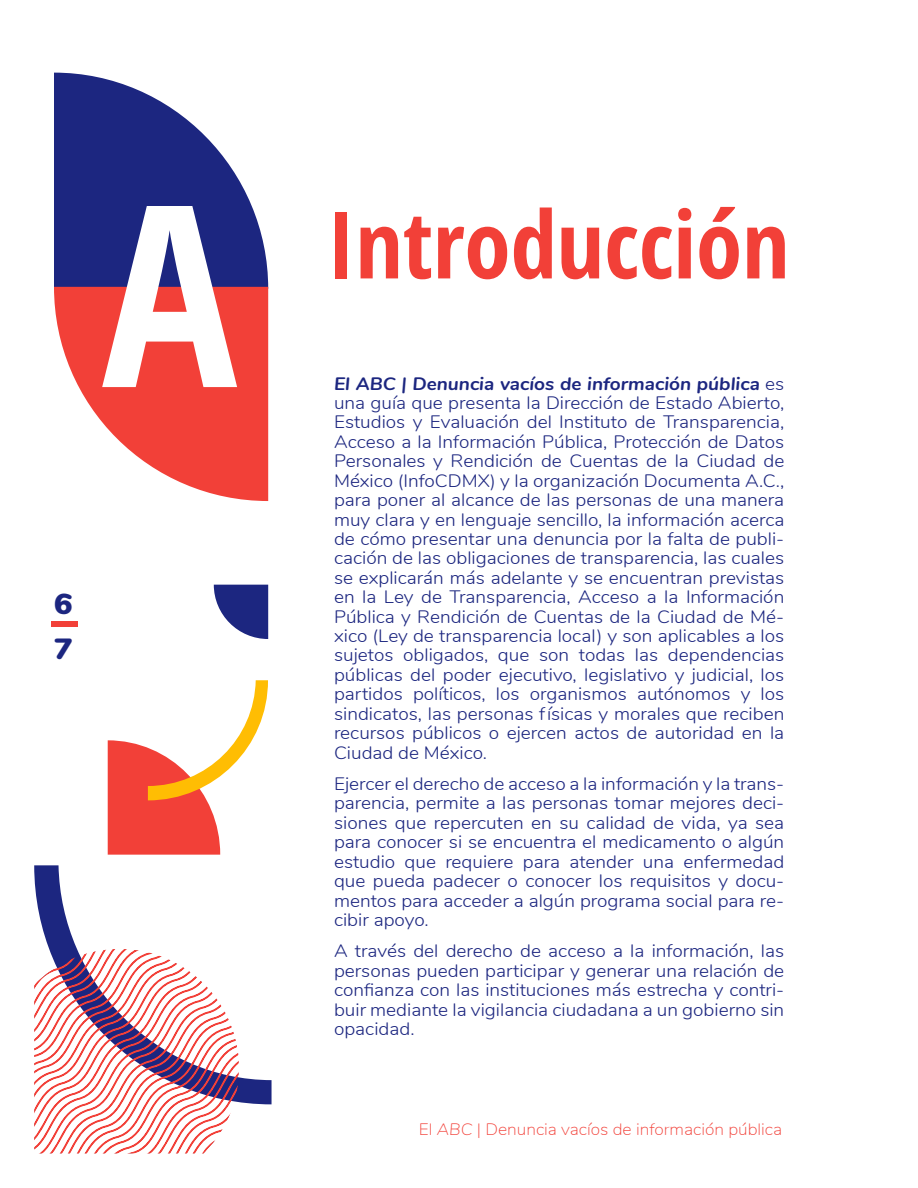
<style>
.page{position:relative;width:918px;height:1188px;background:#fff}
.page>*{position:absolute;margin:0;border:0;box-sizing:border-box;transform-origin:0 0}
.t1{font:700 252.6px "Open Sans Condensed";color:#fff}
.t2{font:700 93.3px "Open Sans Condensed";color:#f24038}
.t3{font:900 29.1px "Nunito";color:#1c2680;scale:1.06 1}
.t4{font:300 18px/19.4px "Nunito";color:#1c2680;text-align:justify;scale:1.06 1}
.t5{font:200 16.5px "Nunito";color:#f24038;scale:1.06 1}
.s1{font-weight:700;font-style:italic}
.s2{font-style:italic}
</style>
<div class="page">
<svg style="left:54px;top:73px;width:214px;height:214px;fill:#1c2680"></svg>
<svg style="left:54px;top:287px;width:214px;height:214px;fill:#f24038"></svg>
<svg style="left:34px;top:865px;width:238px;height:239px"></svg>
<svg style="left:34px;top:949px;width:205px;height:204px"></svg>
<div style="left:51px;top:621px;width:27px;height:5px;background:#f24038"></div>
<svg style="left:214px;top:585px;width:54px;height:54px"></svg>
<svg style="left:108px;top:680px;width:160px;height:175px"></svg>
<p class="t1" style="left:102px;top:119px;width:136px">A</p>
<p class="t3" style="left:54px;top:582px;width:19px">6</p>
<p class="t3" style="left:54px;top:627px;width:19px">7</p>
<p class="t2" style="left:327px;top:179px;width:464px">Introducción</p>
<p class="t4" style="left:334px;top:373px;width:426px"><span class="s1">El ABC | Denuncia vacíos de información pública</span> es una guía que presenta la Dirección de Estado Abierto, Estudios y Evaluación del Instituto de Transparencia, Acceso a la Información Pública, Protección de Datos Personales y Rendición de Cuentas de la Ciudad de México (InfoCDMX) y la organización Documenta A.C., para poner al alcance de las personas de una manera muy clara y en lenguaje sencillo, la información acerca de cómo presentar una denuncia por la falta de publi&shy;cación de las obligaciones de transparencia, las cuales se explicarán más adelante y se encuentran previstas en la Ley de Transparencia, Acceso a la Información Pública y Rendición de Cuentas de la Ciudad de Mé&shy;xico (Ley de transparencia local) y son aplicables a los sujetos obligados, que son todas las dependencias públicas del poder ejecutivo, legislativo y judicial, los partidos políticos, los organismos autónomos y los sindicatos, las personas físicas y morales que reciben recursos públicos o ejercen actos de autoridad en la Ciudad de México.</p>
<p class="t4" style="left:334px;top:773px;width:426px">Ejercer el derecho de acceso a la información y la trans&shy;parencia, permite a las personas tomar mejores deci&shy;siones que repercuten en su calidad de vida, ya sea para conocer si se encuentra el medicamento o algún estudio que requiere para atender una enfermedad que pueda padecer o conocer los requisitos y docu&shy;mentos para acceder a algún programa social para re&shy;cibir apoyo.</p>
<p class="t4" style="left:334px;top:940px;width:426px">A través del derecho de acceso a la información, las personas pueden participar y generar una relación de confianza con las instituciones más estrecha y contri&shy;buir mediante la vigilancia ciudadana a un gobierno sin opacidad.</p>
<p class="t5" style="left:419px;top:1117px;width:344px">El <span class="s2">ABC</span> | Denuncia vacíos de información pública</p>
</div>
